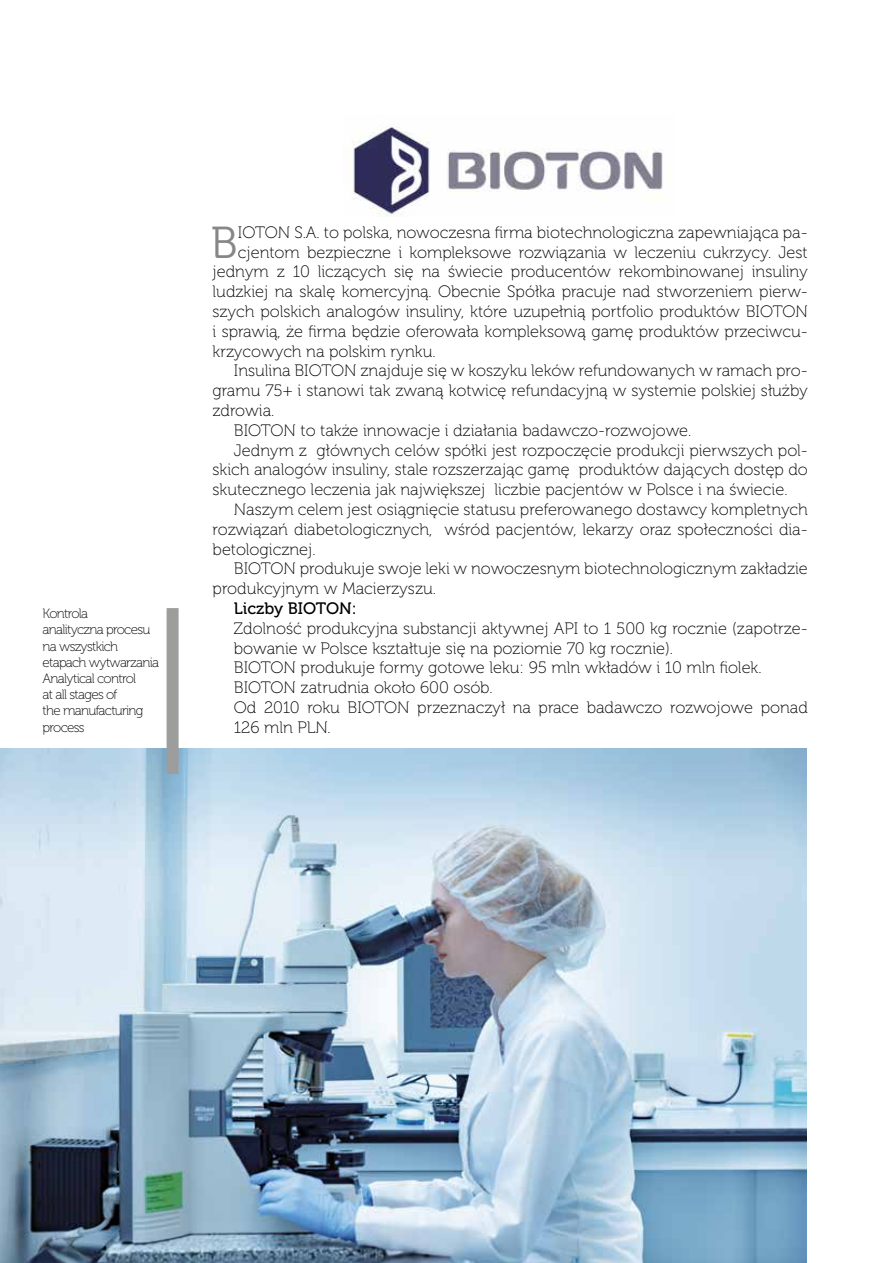
<style>
.page{position:relative;width:893px;height:1263px;background:#fff}
.page>*{position:absolute;margin:0;border:0;box-sizing:border-box;transform-origin:0 0}
.t1{font:44.7px "Museo 300";color:#878787}
.t2{font:16.5px/19.8px "Museo 100";color:#000}
.t3{font:16.5px "Museo 500";color:#000}
.t4{font:13.5px/16.2px "Museo 100";letter-spacing:-.05em;color:#000}
</style>
<div class="page">
<img style="left:353px;top:124px;width:310px;height:93px">
<img style="left:0;top:748px;width:807px;height:515px">
<div style="left:167px;top:608px;width:12px;height:166px;background:#9d9d9c"></div>
<p class="t4" style="left:43px;top:606px;width:118px">Kontrola<br>analityczna procesu na wszystkich etapach wytwarzania<br>Analytical control<br>at all stages of<br>the manufacturing process</p>
<h1 class="t1" style="left:211px;top:218px;width:29px">B</h1>
<p class="t2" style="left:238px;top:223px;width:572px">IOTON S.A. to polska, nowoczesna firma biotechnologiczna zapewniająca pa-</p>
<p class="t2" style="left:238px;top:242px;width:571px">cjentom bezpieczne i kompleksowe rozwiązania w leczeniu cukrzycy. Jest</p>
<p class="t2" style="left:213px;top:262px;width:597px">jednym z 10 liczących się na świecie producentów rekombinowanej insuliny</p>
<p class="t2" style="left:213px;top:282px;width:597px">ludzkiej na skalę komercyjną. Obecnie Spółka pracuje nad stworzeniem pierw-</p>
<p class="t2" style="left:213px;top:302px;width:597px">szych polskich analogów insuliny, które uzupełnią portfolio produktów BIOTON</p>
<p class="t2" style="left:213px;top:322px;width:597px">i sprawią, że firma będzie oferowała kompleksową gamę produktów przeciwcu-</p>
<p class="t2" style="left:213px;top:341px;width:224px">krzycowych na polskim rynku.</p>
<p class="t2" style="left:234px;top:361px;width:576px">Insulina BIOTON znajduje się w koszyku leków refundowanych w ramach pro-</p>
<p class="t2" style="left:213px;top:381px;width:597px">gramu 75+ i stanowi tak zwaną kotwicę refundacyjną w systemie polskiej służby</p>
<p class="t2" style="left:213px;top:401px;width:63px">zdrowia.</p>
<p class="t2" style="left:234px;top:421px;width:459px">BIOTON to także innowacje i działania badawczo-rozwojowe.</p>
<p class="t2" style="left:234px;top:440px;width:576px">Jednym z głównych celów spółki jest rozpoczęcie produkcji pierwszych pol-</p>
<p class="t2" style="left:213px;top:460px;width:597px">skich analogów insuliny, stale rozszerzając gamę produktów dających dostęp do</p>
<p class="t2" style="left:213px;top:480px;width:576px">skutecznego leczenia jak największej liczbie pacjentów w Polsce i na świecie.</p>
<p class="t2" style="left:234px;top:500px;width:576px">Naszym celem jest osiągnięcie statusu preferowanego dostawcy kompletnych</p>
<p class="t2" style="left:213px;top:520px;width:597px">rozwiązań diabetologicznych, wśród pacjentów, lekarzy oraz społeczności dia-</p>
<p class="t2" style="left:213px;top:539px;width:104px">betologicznej.</p>
<p class="t2" style="left:234px;top:559px;width:576px">BIOTON produkuje swoje leki w nowoczesnym biotechnologicznym zakładzie</p>
<p class="t2" style="left:213px;top:579px;width:225px">produkcyjnym w Macierzyszu.</p>
<p class="t3" style="left:234px;top:599px;width:124px">Liczby BIOTON:</p>
<p class="t2" style="left:234px;top:619px;width:576px">Zdolność produkcyjna substancji aktywnej API to 1 500 kg rocznie (zapotrze&shy;bowanie w Polsce kształtuje się na poziomie 70 kg rocznie).<br>BIOTON produkuje formy gotowe leku: 95 mln wkładów i 10 mln fiolek.<br>BIOTON zatrudnia około 600 osób.<br>Od 2010 roku BIOTON przeznaczył na prace badawczo rozwojowe ponad 126 mln PLN.</p>
</div>
